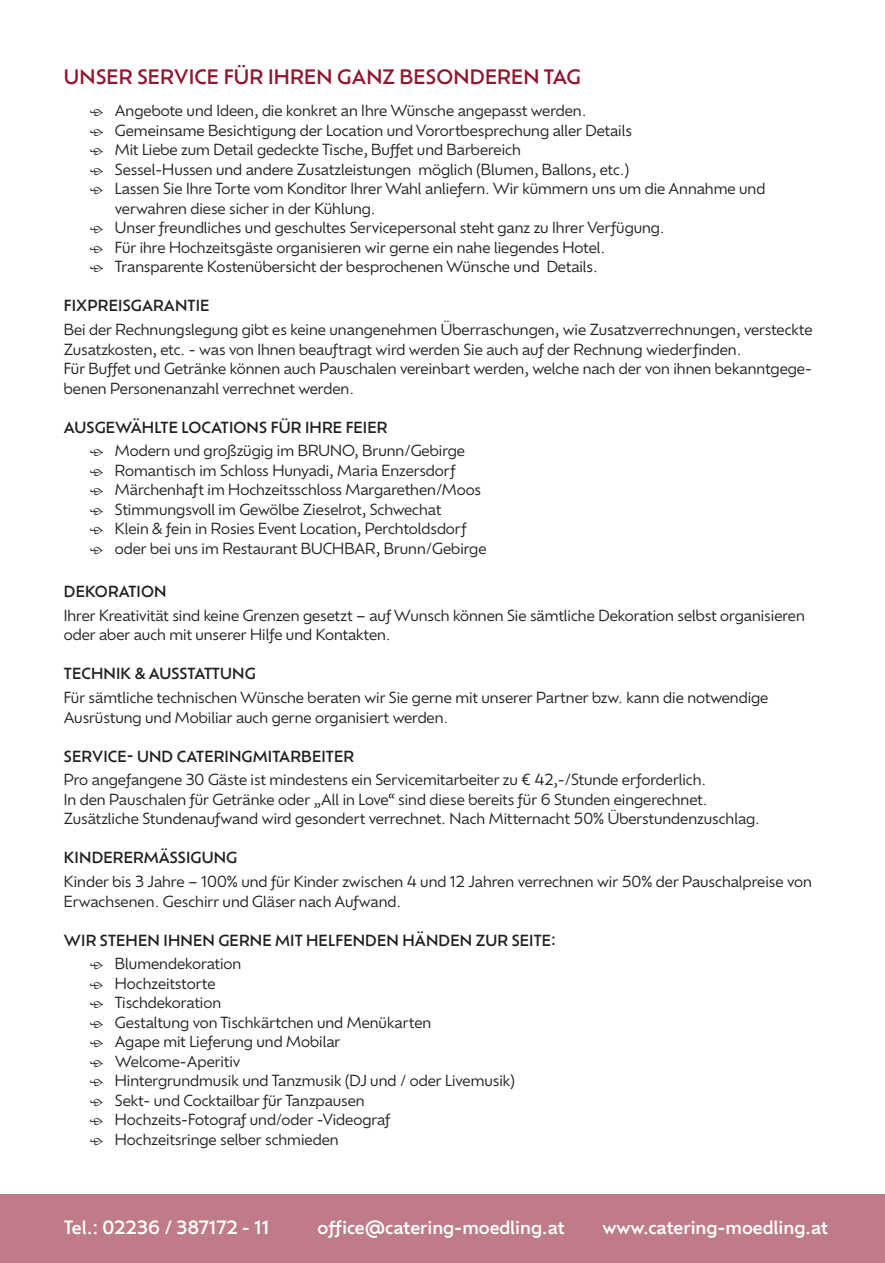
<style>
.page{position:relative;width:885px;height:1263px;background:#fff}
.page>*{position:absolute;margin:0;border:0;box-sizing:border-box;transform-origin:0 0}
.t1{font:500 19.5px "Ofelia Display";letter-spacing:.01em;color:#911730}
.t2{font:500 18px "Ofelia Display";color:#fff}
.t3{font:15px/19.5px "Ofelia Display";color:#231f20}
.t4{font:500 15px "Ofelia Display";letter-spacing:.01em;color:#231f20}
.s1{font-family:"Minion Pro"}
</style>
<div class="page">
<div style="left:0;top:1195px;width:884px;height:68px;background:#bf7b87"></div>
<p class="t1" style="left:64px;top:62px;width:518px">UNSER SERVICE FÜR IHREN GANZ BESONDEREN TAG</p>
<p class="t3" style="left:89px;top:100px;width:498px"><span class="s1">ӧ</span> Angebote und Ideen, die konkret an Ihre Wünsche angepasst werden.</p>
<p class="t3" style="left:89px;top:120px;width:544px"><span class="s1">ӧ</span> Gemeinsame Besichtigung der Location und Vorortbesprechung aller Details</p>
<p class="t3" style="left:89px;top:139px;width:433px"><span class="s1">ӧ</span> Mit Liebe zum Detail gedeckte Tische, Buffet und Barbereich</p>
<p class="t3" style="left:89px;top:159px;width:541px"><span class="s1">ӧ</span> Sessel-Hussen und andere Zusatzleistungen möglich (Blumen, Ballons, etc.)</p>
<p class="t3" style="left:115px;top:178px;width:652px;text-indent:-26px"><span class="s1">ӧ</span> Lassen Sie Ihre Torte vom Konditor Ihrer Wahl anliefern. Wir kümmern uns um die Annahme und verwahren diese sicher in der Kühlung.</p>
<p class="t3" style="left:89px;top:217px;width:577px"><span class="s1">ӧ</span> Unser freundliches und geschultes Servicepersonal steht ganz zu Ihrer Verfügung.</p>
<p class="t3" style="left:89px;top:237px;width:517px"><span class="s1">ӧ</span> Für ihre Hochzeitsgäste organisieren wir gerne ein nahe liegendes Hotel.</p>
<p class="t3" style="left:89px;top:256px;width:510px"><span class="s1">ӧ</span> Transparente Kostenübersicht der besprochenen Wünsche und Details.</p>
<p class="t4" style="left:64px;top:295px;width:147px">FIXPREISGARANTIE</p>
<p class="t3" style="left:64px;top:319px;width:750px">Bei der Rechnungslegung gibt es keine unangenehmen Überraschungen, wie Zusatzverrechnungen, versteckte<br>Zusatzkosten, etc. - was von Ihnen beauftragt wird werden Sie auch auf der Rechnung wiederfinden.</p>
<p class="t3" style="left:64px;top:358px;width:749px">Für Buffet und Getränke können auch Pauschalen vereinbart werden, welche nach der von ihnen bekanntgege&shy;benen Personenanzahl verrechnet werden.</p>
<p class="t4" style="left:64px;top:416px;width:325px">AUSGEWÄHLTE LOCATIONS FÜR IHRE FEIER</p>
<p class="t3" style="left:89px;top:440px;width:377px"><span class="s1">ӧ</span> Modern und großzügig im BRUNO, Brunn/Gebirge</p>
<p class="t3" style="left:89px;top:460px;width:367px"><span class="s1">ӧ</span> Romantisch im Schloss Hunyadi, Maria Enzersdorf</p>
<p class="t3" style="left:89px;top:479px;width:393px"><span class="s1">ӧ</span> Märchenhaft im Hochzeitsschloss Margarethen/Moos</p>
<p class="t3" style="left:89px;top:499px;width:353px"><span class="s1">ӧ</span> Stimmungsvoll im Gewölbe Zieselrot, Schwechat</p>
<p class="t3" style="left:89px;top:518px;width:378px"><span class="s1">ӧ</span> Klein &amp; fein in Rosies Event Location, Perchtoldsdorf</p>
<p class="t3" style="left:89px;top:538px;width:398px"><span class="s1">ӧ</span> oder bei uns im Restaurant BUCHBAR, Brunn/Gebirge</p>
<p class="t4" style="left:64px;top:580px;width:104px">DEKORATION</p>
<p class="t3" style="left:64px;top:605px;width:742px">Ihrer Kreativität sind keine Grenzen gesetzt – auf Wunsch können Sie sämtliche Dekoration selbst organisieren oder aber auch mit unserer Hilfe und Kontakten.</p>
<p class="t4" style="left:64px;top:663px;width:193px">TECHNIK &amp; AUSSTATTUNG</p>
<p class="t3" style="left:64px;top:687px;width:706px">Für sämtliche technischen Wünsche beraten wir Sie gerne mit unserer Partner bzw. kann die notwendige</p>
<p class="t3" style="left:64px;top:706px;width:386px">Ausrüstung und Mobiliar auch gerne organisiert werden.</p>
<p class="t4" style="left:64px;top:745px;width:292px">SERVICE- UND CATERINGMITARBEITER</p>
<p class="t3" style="left:64px;top:769px;width:644px">Pro angefangene 30 Gäste ist mindestens ein Servicemitarbeiter zu € 42,-/Stunde erforderlich.</p>
<p class="t3" style="left:64px;top:789px;width:645px">In den Pauschalen für Getränke oder „All in Love“ sind diese bereits für 6 Stunden eingerechnet.</p>
<p class="t3" style="left:64px;top:808px;width:697px">Zusätzliche Stundenaufwand wird gesondert verrechnet. Nach Mitternacht 50% Überstundenzuschlag.</p>
<p class="t4" style="left:64px;top:847px;width:175px">KINDERERMÄSSIGUNG</p>
<p class="t3" style="left:64px;top:871px;width:749px">Kinder bis 3 Jahre – 100% und für Kinder zwischen 4 und 12 Jahren verrechnen wir 50% der Pauschalpreise von<br>Erwachsenen. Geschirr und Gläser nach Aufwand.</p>
<p class="t4" style="left:64px;top:929px;width:494px">WIR STEHEN IHNEN GERNE MIT HELFENDEN HÄNDEN ZUR SEITE:</p>
<p class="t3" style="left:89px;top:953px;width:153px"><span class="s1">ӧ</span> Blumendekoration</p>
<p class="t3" style="left:89px;top:973px;width:128px"><span class="s1">ӧ</span> Hochzeitstorte</p>
<p class="t3" style="left:89px;top:992px;width:133px"><span class="s1">ӧ</span> Tischdekoration</p>
<p class="t3" style="left:89px;top:1012px;width:343px"><span class="s1">ӧ</span> Gestaltung von Tischkärtchen und Menükarten</p>
<p class="t3" style="left:89px;top:1031px;width:252px"><span class="s1">ӧ</span> Agape mit Lieferung und Mobilar</p>
<p class="t3" style="left:89px;top:1051px;width:152px"><span class="s1">ӧ</span> Welcome-Aperitiv</p>
<p class="t3" style="left:89px;top:1070px;width:427px"><span class="s1">ӧ</span> Hintergrundmusik und Tanzmusik (DJ und / oder Livemusik)</p>
<p class="t3" style="left:89px;top:1090px;width:277px"><span class="s1">ӧ</span> Sekt- und Cocktailbar für Tanzpausen</p>
<p class="t3" style="left:89px;top:1109px;width:302px"><span class="s1">ӧ</span> Hochzeits-Fotograf und/oder -Videograf</p>
<p class="t3" style="left:89px;top:1129px;width:251px"><span class="s1">ӧ</span> Hochzeitsringe selber schmieden</p>
<p class="t2" style="left:64px;top:1214px;width:207px">Tel.: 02236 / 387172 - 11</p>
<p class="t2" style="left:317px;top:1214px;width:249px">office@catering-moedling.at</p>
<p class="t2" style="left:602px;top:1214px;width:227px">www.catering-moedling.at</p>
</div>
